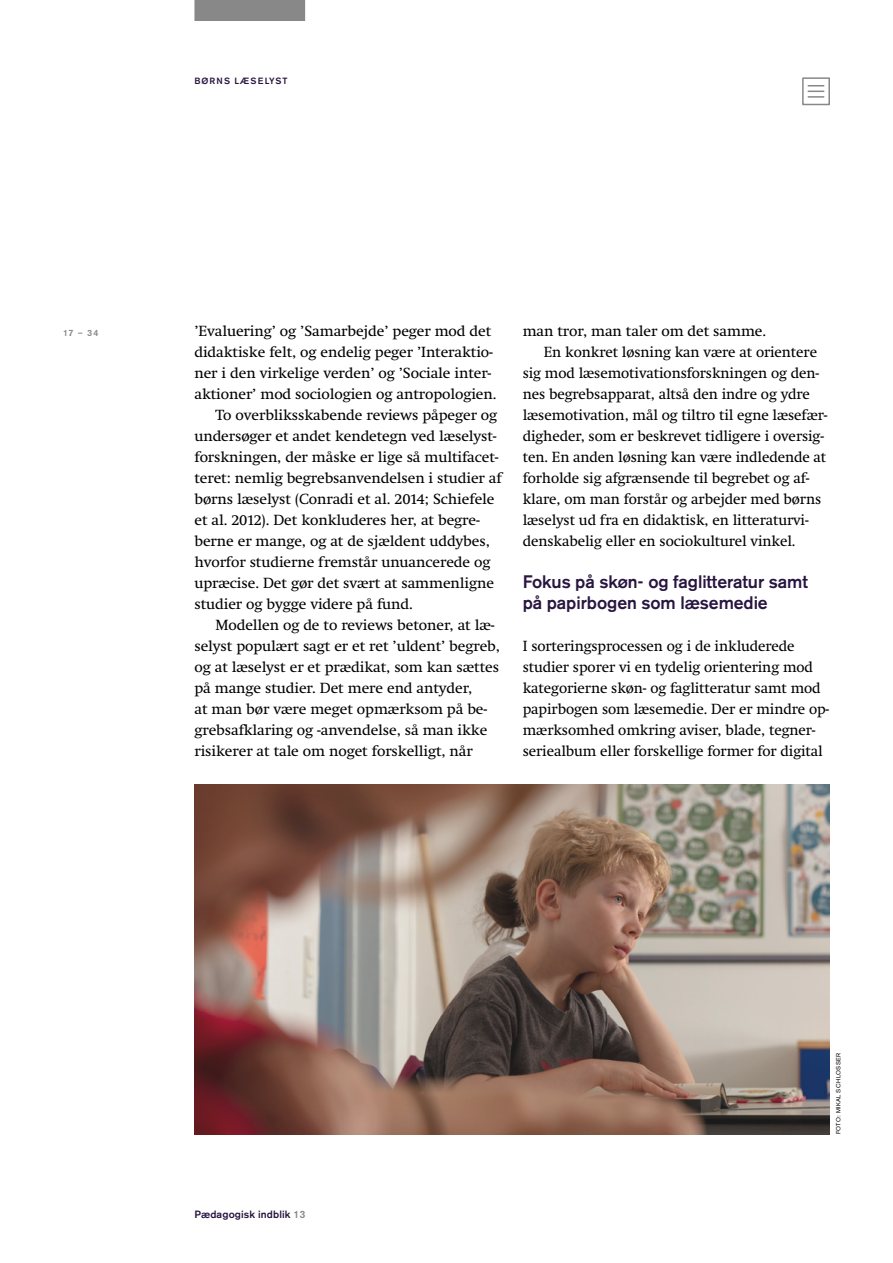
<style>
.page{position:relative;width:893px;height:1263px;background:#fff}
.page>*{position:absolute;margin:0;border:0;box-sizing:border-box;transform-origin:0 0}
.t1{font:500 18px/21px "Akzidenz Grotesk BE";letter-spacing:-.005em;color:#281540}
.t2{font:15px/21px "Swift Neue LT Pro";letter-spacing:-.005em;color:#000}
.t3{font:500 10.5px "Akzidenz Grotesk BE";letter-spacing:.01em;color:#281540}
.t4{font:500 9px "Akzidenz Grotesk BE";letter-spacing:.1em;color:#281540}
.t5{font:500 9px "Akzidenz Grotesk BE";color:#888}
.t6{font:6px "Akzidenz Grotesk BE";letter-spacing:.07em;color:#000}
.s1{color:#888}
</style>
<div class="page">
<div style="left:194px;top:0;width:111px;height:21px;background:#888"></div>
<div style="left:802px;top:77px;width:28px;height:28px;border:2px solid #888"></div>
<svg style="left:808px;top:85px;width:16px;height:13px"></svg>
<img style="left:194px;top:784px;width:636px;height:350px">
<p class="t4" style="left:194px;top:75px;width:95px">BØRNS LÆSELYST</p>
<p class="t5" style="left:63px;top:327px;width:37px">17 – 34</p>
<p class="t2" style="left:194px;top:320px;width:298px">’Evaluering’ og ’Samarbejde’ peger mod det</p>
<p class="t2" style="left:194px;top:341px;width:300px">didaktiske felt, og endelig peger ’Interaktio-</p>
<p class="t2" style="left:194px;top:362px;width:298px">ner i den virkelige verden’ og ’Sociale inter-</p>
<p class="t2" style="left:194px;top:383px;width:304px">aktioner’ mod sociologien og antropologien.</p>
<p class="t2" style="left:215px;top:404px;width:283px">To overbliksskabende reviews påpeger og</p>
<p class="t2" style="left:194px;top:425px;width:304px">undersøger et andet kendetegn ved læselyst-</p>
<p class="t2" style="left:194px;top:446px;width:306px">forskningen, der måske er lige så multifacet-</p>
<p class="t2" style="left:194px;top:467px;width:309px">teret: nemlig begrebsanvendelsen i studier af</p>
<p class="t2" style="left:194px;top:488px;width:302px">børns læselyst (Conradi et al. 2014; Schiefele</p>
<p class="t2" style="left:194px;top:509px;width:287px">et al. 2012). Det konkluderes her, at begre-</p>
<p class="t2" style="left:194px;top:530px;width:297px">berne er mange, og at de sjældent uddybes,</p>
<p class="t2" style="left:194px;top:551px;width:297px">hvorfor studierne fremstår unuancerede og</p>
<p class="t2" style="left:194px;top:572px;width:301px">upræcise. Det gør det svært at sammenligne</p>
<p class="t2" style="left:194px;top:593px;width:220px">studier og bygge videre på fund.</p>
<p class="t2" style="left:215px;top:614px;width:281px">Modellen og de to reviews betoner, at læ-</p>
<p class="t2" style="left:194px;top:635px;width:307px">selyst populært sagt er et ret ’uldent’ begreb,</p>
<p class="t2" style="left:194px;top:656px;width:306px">og at læselyst er et prædikat, som kan sættes</p>
<p class="t2" style="left:194px;top:677px;width:279px">på mange studier. Det mere end antyder,</p>
<p class="t2" style="left:194px;top:698px;width:294px">at man bør være meget opmærksom på be-</p>
<p class="t2" style="left:194px;top:719px;width:294px">grebsafklaring og -anvendelse, så man ikke</p>
<p class="t2" style="left:194px;top:740px;width:280px">risikerer at tale om noget forskelligt, når</p>
<p class="t2" style="left:523px;top:320px;width:245px">man tror, man taler om det samme.</p>
<p class="t2" style="left:544px;top:341px;width:275px">En konkret løsning kan være at orientere</p>
<p class="t2" style="left:523px;top:362px;width:298px">sig mod læsemotivationsforskningen og den-</p>
<p class="t2" style="left:523px;top:383px;width:289px">nes begrebsapparat, altså den indre og ydre</p>
<p class="t2" style="left:523px;top:404px;width:306px">læsemotivation, mål og tiltro til egne læsefær-</p>
<p class="t2" style="left:523px;top:425px;width:303px">digheder, som er beskrevet tidligere i oversig-</p>
<p class="t2" style="left:523px;top:446px;width:305px">ten. En anden løsning kan være indledende at</p>
<p class="t2" style="left:523px;top:467px;width:288px">forholde sig afgrænsende til begrebet og af-</p>
<p class="t2" style="left:523px;top:488px;width:300px">klare, om man forstår og arbejder med børns</p>
<p class="t2" style="left:523px;top:509px;width:287px">læselyst ud fra en didaktisk, en litteraturvi-</p>
<p class="t2" style="left:523px;top:530px;width:274px">denskabelig eller en sociokulturel vinkel.</p>
<p class="t1" style="left:523px;top:571px;width:287px">Fokus på skøn- og faglitteratur samt på papirbogen som læsemedie</p>
<p class="t2" style="left:523px;top:635px;width:308px">I sorteringsprocessen og i de inkluderede studier sporer vi en tydelig orientering mod kategorierne skøn- og faglitteratur samt mod papirbogen som læsemedie. Der er mindre op&shy;mærksomhed omkring aviser, blade, tegner&shy;seriealbum eller forskellige former for digital</p>
<p class="t3" style="left:194px;top:1208px;width:113px">Pædagogisk indblik <span class="s1">13</span></p>
<p class="t6" style="left:835px;top:1134px;width:83px;rotate:-90deg">FOTO: MIKAL SCHLOSSER</p>
</div>
